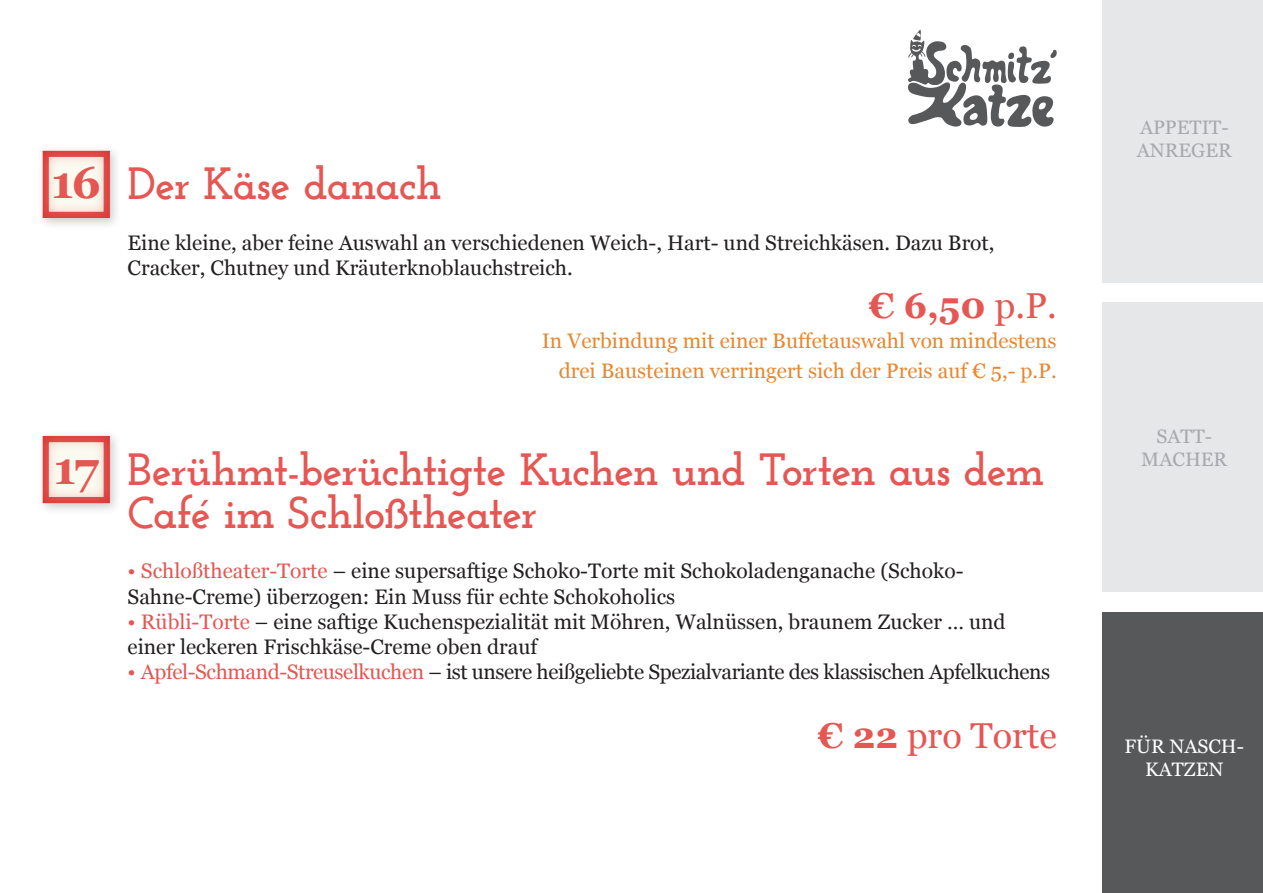
<style>
.page{position:relative;width:1263px;height:893px;background:#fff}
.page>*{position:absolute;margin:0;border:0;box-sizing:border-box;transform-origin:0 0}
.t1{font:700 45px/43.5px "Josefin Slab";letter-spacing:-.03em;color:#e55753}
.t2{font:700 45px "Georgia";color:#e55753}
.t3{font:36px "Georgia";color:#e55753}
.t4{font:700 36px "Georgia";color:#e55753}
.t5{font:21px/25.2px "Georgia";color:#231f20}
.t6{font:21px/30px "Georgia";color:#e9872f;text-align:right}
.t7{font:21px "Georgia";letter-spacing:-.02em;color:#231f20}
.t8{font:19.5px/23.4px "Georgia";color:#a8a9ad;text-align:center}
.t9{font:19.5px/23.4px "Georgia";color:#fff;text-align:center}
.s1{font-weight:400}
.s2{color:#e55753}
.s3{font-weight:700}
</style>
<div class="page">
<div style="left:1102px;top:612px;width:161px;height:281px;background:#57585a"></div>
<div style="left:1102px;top:302px;width:161px;height:290px;background:#e6e7e9"></div>
<svg style="left:908px;top:30px;width:149px;height:97px"></svg>
<div style="left:1102px;top:0;width:161px;height:283px;background:#e6e7e9"></div>
<div style="left:37px;top:145px;width:85px;height:85px;background:#231f20;opacity:.23"></div>
<div style="left:42px;top:148px;width:120px;height:71px;background:#e55753;opacity:.75"></div>
<div style="left:37px;top:430px;width:85px;height:85px;background:#231f20;opacity:.23"></div>
<div style="left:42px;top:434px;width:117px;height:70px;background:#e55753;opacity:.75"></div>
<h1 class="t2" style="left:51px;top:154px;width:51px">16</h1>
<h1 class="t2" style="left:54px;top:439px;width:46px">17</h1>
<h1 class="t1" style="left:128px;top:162px;width:316px">Der Käse danach</h1>
<p class="t5" style="left:128px;top:230px;width:868px">Eine kleine, aber feine Auswahl an verschiedenen Weich-, Hart- und Streichkäsen. Dazu Brot,<br>Cracker, Chutney und Kräuterknoblauchstreich.</p>
<h2 class="t4" style="left:869px;top:282px;width:189px">€ 6,50 <span class="s1">p.P.</span></h2>
<p class="t6" style="left:542px;top:326px;width:516px">In Verbindung mit einer Buffetauswahl von mindestens drei Bausteinen verringert sich der Preis auf € 5,- p.P.</p>
<h1 class="t1" style="left:128px;top:447px;width:918px">Berühmt-berüchtigte Kuchen und Torten aus dem<br>Café im Schloßtheater</h1>
<p class="t5" style="left:128px;top:559px;width:837px"><span class="s2">• Schloßtheater-Torte</span> – eine supersaftige Schoko-Torte mit Schokoladenganache (Schoko-<br>Sahne-Creme) überzogen: Ein Muss für echte Schokoholics</p>
<p class="t5" style="left:128px;top:609px;width:879px"><span class="s2">• Rübli-Torte</span> – eine saftige Kuchenspezialität mit Möhren, Walnüssen, braunem Zucker … und einer leckeren Frischkäse-Creme oben drauf</p>
<p class="t7" style="left:128px;top:659px;width:924px"><span class="s2">• Apfel-Schmand-Streuselkuchen</span> – ist unsere heißgeliebte Spezialvariante des klassischen Apfelkuchens</p>
<h2 class="t3" style="left:818px;top:713px;width:240px"><span class="s3">€ 22</span> pro Torte</h2>
<p class="t8" style="left:1137px;top:116px;width:97px;text-align:left">Appetit-<br>Anreger</p>
<p class="t8" style="left:1141px;top:424px;width:87px">satt&shy;macher</p>
<p class="t9" style="left:1124px;top:735px;width:121px">für nasch&shy;katzen</p>
</div>
